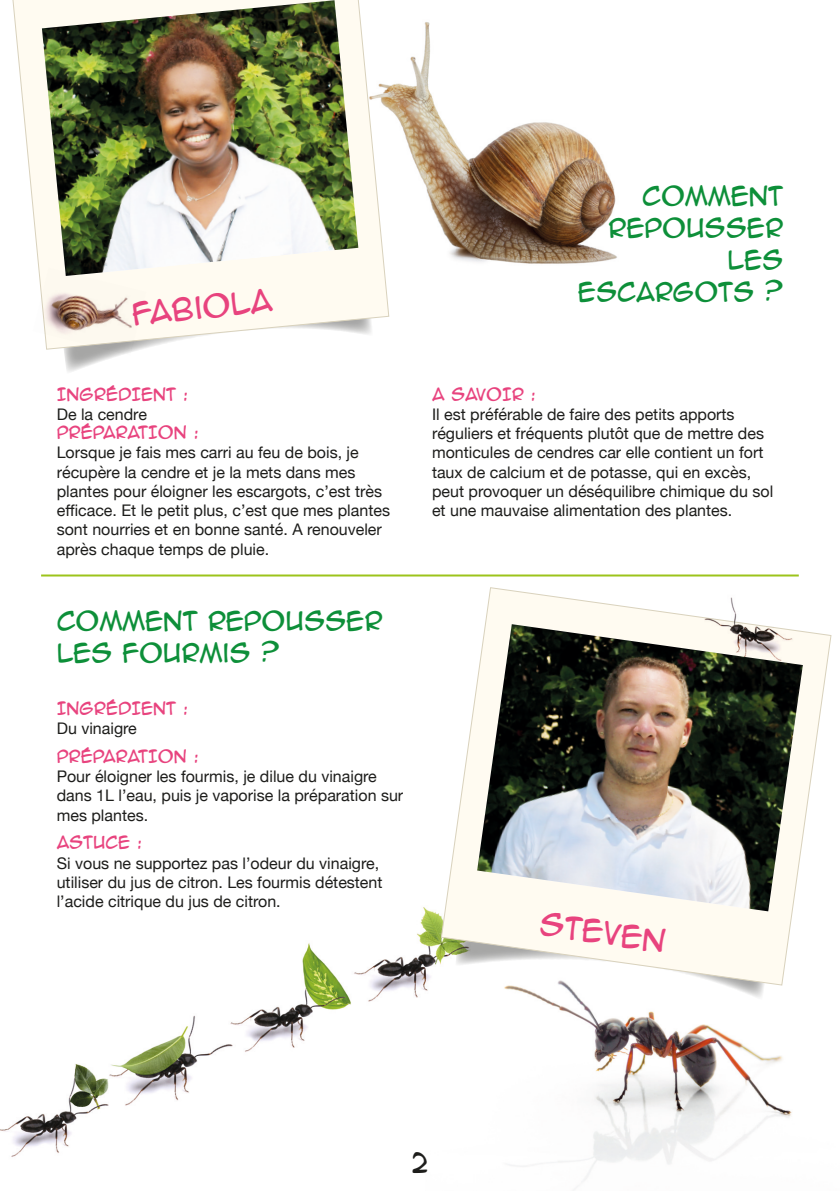
<style>
.page{position:relative;width:840px;height:1191px;background:#fff}
.page>*{position:absolute;margin:0;border:0;box-sizing:border-box;transform-origin:0 0}
.t1{font:28.4px "Anime Ace 2.0 BB";color:#e8437e}
.t2{font:24px/32px "Anime Ace 2.0 BB";color:#0d8f39;text-align:right}
.t3{font:24px "Anime Ace 2.0 BB";color:#1d1d1b}
.t4{font:16px/19.2px "Helvetica Neue";color:#1d1d1b}
.t5{font:16px "Anime Ace 2.0 BB";color:#e8437e}
</style>
<div class="page">
<img style="left:0;top:907px;width:440px;height:250px">
<img style="left:425px;top:949px;width:367px;height:233px">
<img style="left:389px;top:22px;width:228px;height:242px">
<svg style="left:64px;top:355px;width:56px;height:17px"></svg>
<svg style="left:12px;top:0;width:377px;height:348px"></svg>
<img style="left:42px;top:0;width:316px;height:276px">
<svg style="left:455px;top:986px;width:311px;height:16px"></svg>
<svg style="left:440px;top:587px;width:391px;height:399px"></svg>
<img style="left:477px;top:624px;width:325px;height:287px">
<hr style="left:41px;top:574px;width:757px;height:2px;background:#9cc41b">
<img style="left:699px;top:594px;width:95px;height:69px">
<img style="left:33px;top:268px;width:113px;height:87px">
<p class="t1" style="left:130px;top:296px;width:142px;rotate:-6deg">FABIOLA</p>
<p class="t5" style="left:57px;top:384px;width:133px">INGRÉDIENT :</p>
<p class="t4" style="left:57px;top:406px;width:92px">De la cendre</p>
<p class="t5" style="left:57px;top:422px;width:143px">PRÉPARATION :</p>
<p class="t4" style="left:57px;top:444px;width:334px">Lorsque je fais mes carri au feu de bois, je récupère la cendre et je la mets dans mes plantes pour éloigner les escargots, c’est très efficace. Et le petit plus, c’est que mes plantes sont nourries et en bonne santé. A renouveler après chaque temps de pluie.</p>
<p class="t2" style="left:57px;top:604px;width:327px">COMMENT REPOUSSER</p>
<p class="t2" style="left:57px;top:636px;width:224px">LES FOURMIS ?</p>
<p class="t5" style="left:57px;top:698px;width:133px">INGRÉDIENT :</p>
<p class="t4" style="left:57px;top:720px;width:82px">Du vinaigre</p>
<p class="t5" style="left:57px;top:746px;width:143px">PRÉPARATION :</p>
<p class="t4" style="left:57px;top:768px;width:348px">Pour éloigner les fourmis, je dilue du vinaigre dans 1L l’eau, puis je vaporise la préparation sur mes plantes.</p>
<p class="t5" style="left:57px;top:832px;width:87px">ASTUCE :</p>
<p class="t4" style="left:57px;top:854px;width:327px">Si vous ne supportez pas l’odeur du vinaigre, utiliser du jus de citron. Les fourmis détestent l’acide citrique du jus de citron.</p>
<p class="t2" style="left:642px;top:179px;width:142px">COMMENT</p>
<p class="t2" style="left:608px;top:211px;width:176px">REPOUSSER<br>LES</p>
<p class="t2" style="left:577px;top:275px;width:207px">ESCARGOTS ?</p>
<p class="t5" style="left:432px;top:384px;width:105px">A SAVOIR :</p>
<p class="t4" style="left:432px;top:406px;width:342px">Il est préférable de faire des petits apports réguliers et fréquents plutôt que de mettre des monticules de cendres car elle contient un fort taux de calcium et de potasse, qui en excès, peut provoquer un déséquilibre chimique du sol et une mauvaise alimentation des plantes.</p>
<p class="t1" style="left:542px;top:905px;width:128px;rotate:8deg">STEVEN</p>
<p class="t3" style="left:411px;top:1147px;width:19px">2</p>
</div>
